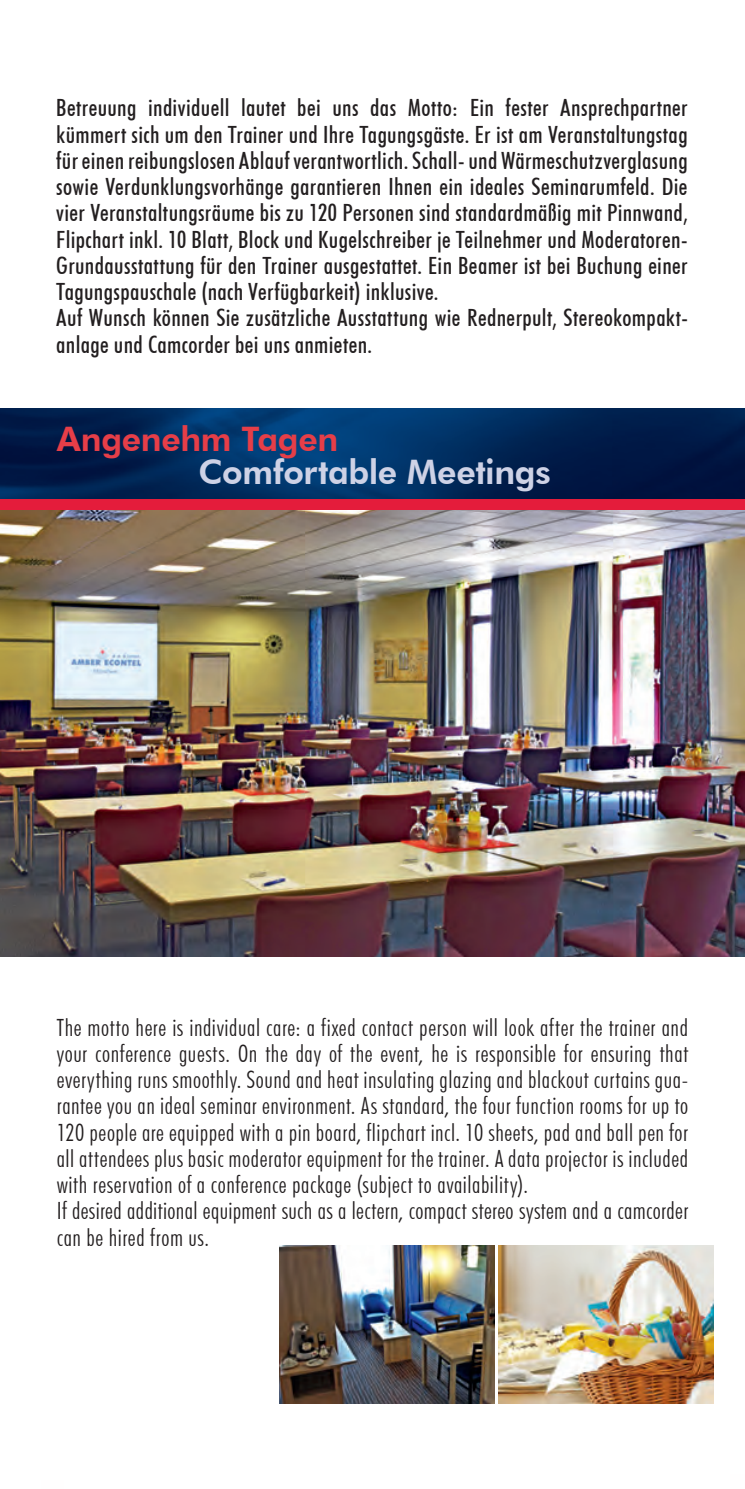
<style>
.page{position:relative;width:745px;height:1489px;background:#fff}
.page>*{position:absolute;margin:0;border:0;box-sizing:border-box;transform-origin:0 0}
.t1{font:800 33.75px "Futura BT";letter-spacing:-.01em;color:#ced2e6}
.t2{font:800 33.75px "Futura BT";letter-spacing:-.01em;color:#e63e48}
.t3{font:500 condensed 23.75px/26.2px "Futura BT";letter-spacing:.015em;color:#231f20}
.t4{font:300 condensed 23.75px/26.2px "Futura BT";letter-spacing:.025em;color:#231f20}
</style>
<div class="page">
<img style="left:0;top:510px;width:744px;height:446px">
<img style="left:0;top:409px;width:744px;height:90px">
<img style="left:498px;top:1245px;width:215px;height:157px">
<img style="left:279px;top:1245px;width:215px;height:157px">
<div style="left:0;top:499px;width:744px;height:11px;background:#e41c3b"></div>
<p class="t3" style="left:56px;top:95px;width:632px">Betreuung individuell lautet bei uns das Motto: Ein fester Ansprechpartner kümmert sich um den Trainer und Ihre Tagungsgäste. Er ist am Veranstaltungstag für einen reibungslosen Ablauf verantwortlich. Schall- und Wärmeschutzverglasung sowie Verdunklungsvorhänge garantieren Ihnen ein ideales Seminarumfeld. Die vier Veranstaltungsräume bis zu 120 Personen sind standardmäßig mit Pinnwand, Flipchart inkl. 10 Blatt, Block und Kugelschreiber je Teilnehmer und Moderatoren-Grundausstattung für den Trainer ausgestattet. Ein Beamer ist bei Buchung einer Tagungspauschale (nach Verfügbarkeit) inklusive.<br>Auf Wunsch können Sie zusätzliche Ausstattung wie Rednerpult, Stereokompakt&shy;anlage und Camcorder bei uns anmieten.</p>
<h1 class="t2" style="left:57px;top:419px;width:283px">Angenehm Tagen</h1>
<h1 class="t1" style="left:198px;top:451px;width:353px">Comfortable Meetings</h1>
<p class="t4" style="left:57px;top:1013px;width:632px">The motto here is individual care: a fixed contact person will look after the trainer and your conference guests. On the day of the event, he is responsible for ensuring that everything runs smoothly. Sound and heat insulating glazing and blackout curtains gua&shy;rantee you an ideal seminar environment. As standard, the four function rooms for up to 120 people are equipped with a pin board, flipchart incl. 10 sheets, pad and ball pen for all attendees plus basic moderator equipment for the trainer. A data projector is included with reservation of a conference package (subject to availability).<br>If desired additional equipment such as a lectern, compact stereo system and a camcorder can be hired from us.</p>
</div>
